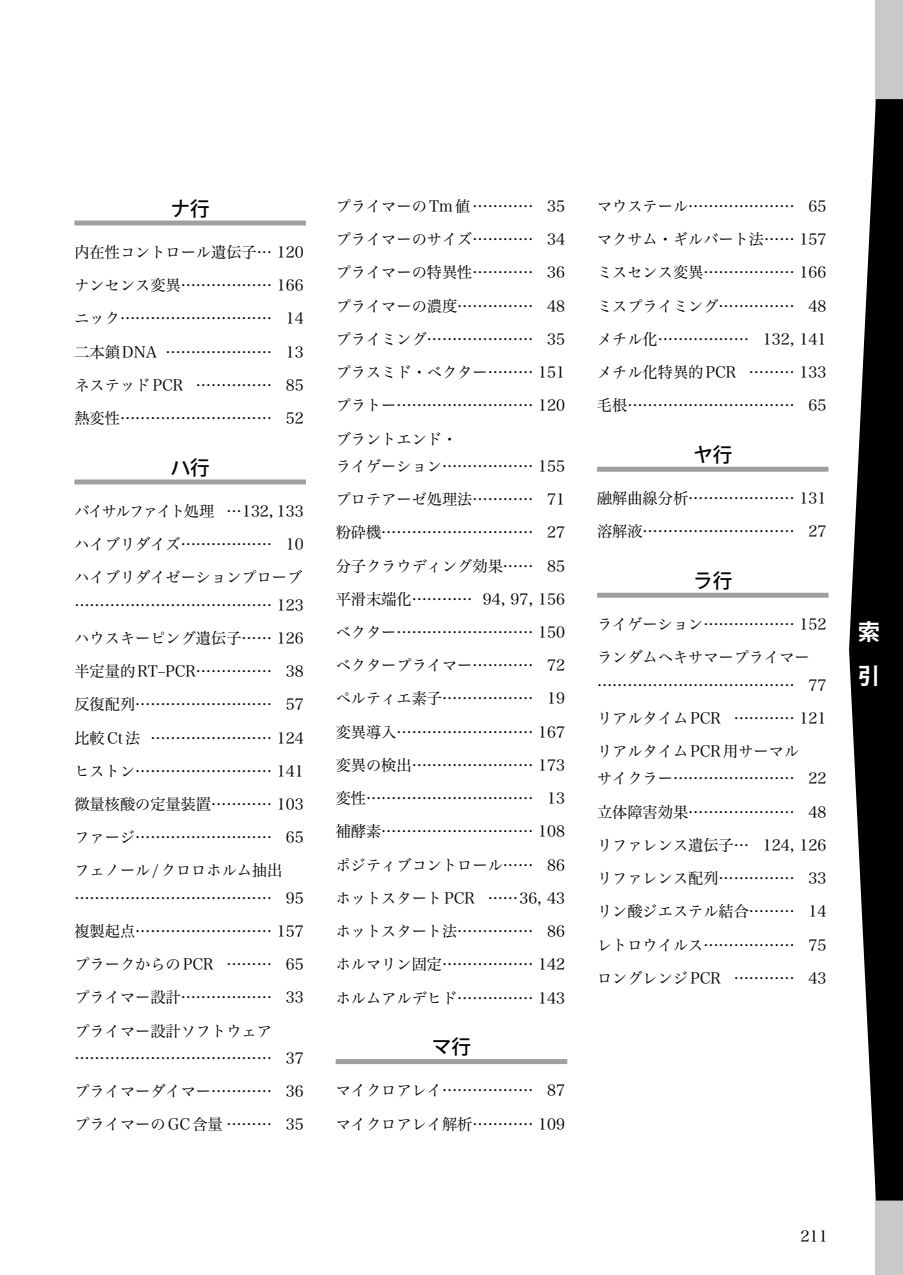
<style>
.page{position:relative;width:903px;height:1275px;background:#fff}
.page>*{position:absolute;margin:0;border:0;box-sizing:border-box;transform-origin:0 0}
.t1{font:700 22.4px/44.6px "Koz Go Pro";color:#fff}
.t2{font:500 19.78px "Koz Go Pro";color:#000}
.t3{font:15.58px/33.2px "Hira Min Pro W3";color:#000;text-align:justify}
</style>
<div class="page">
<div style="left:876px;top:0;width:27px;height:1275px;background:#c9c9ca"></div>
<svg style="left:849px;top:99px;width:54px;height:1101px;fill:#000"></svg>
<hr style="left:74px;top:221px;width:232px;height:4px;background:#9f9fa0">
<div style="left:74px;top:479px;width:232px;height:5px;background:#9f9fa0"></div>
<div style="left:336px;top:1059px;width:231px;height:5px;background:#9f9fa0"></div>
<div style="left:597px;top:467px;width:231px;height:5px;background:#9f9fa0"></div>
<div style="left:597px;top:593px;width:231px;height:5px;background:#9f9fa0"></div>
<p class="t2" style="left:171px;top:196px;width:40px">ナ行</p>
<p class="t3" style="left:74px;top:234px;width:231px">内在性コントロール遺伝子… 120ナンセンス変異……………… 166ニック………………………… 14二本鎖DNA… ………………… 13ネステッドPCR… …………… 85熱変性………………………… 52</p>
<p class="t2" style="left:171px;top:455px;width:40px">ハ行</p>
<p class="t3" style="left:74px;top:493px;width:231px">バイサルファイト処理… …132, 133ハイブリダイズ……………… 10ハイブリダイゼーションプローブ</p>
<p class="t3" style="left:74px;top:587px;width:231px">………………………………… 123ハウスキーピング遺伝子…… 126半定量的RT-PCR……………… 38反復配列……………………… 57比較Ct法… …………………… 124ヒストン……………………… 141微量核酸の定量装置………… 103ファージ……………………… 65フェノール/クロロホルム抽出</p>
<p class="t3" style="left:74px;top:880px;width:231px">………………………………… 95複製起点……………………… 157プラークからのPCR… ……… 65プライマー設計……………… 33プライマー設計ソフトウェア</p>
<p class="t3" style="left:74px;top:1040px;width:231px">………………………………… 37プライマーダイマー………… 36プライマーのGC含量………… 35</p>
<p class="t3" style="left:336px;top:188px;width:231px">プライマーのTm値…………… 35プライマーのサイズ………… 34プライマーの特異性………… 36プライマーの濃度…………… 48プライミング………………… 35プラスミド・ベクター……… 151プラトー……………………… 120ブラントエンド・</p>
<p class="t3" style="left:336px;top:448px;width:231px">ライゲーション……………… 155プロテアーゼ処理法………… 71粉砕機………………………… 27分子クラウディング効果…… 85平滑末端化………… 94, 97, 156ベクター……………………… 150ベクタープライマー………… 72ペルティエ素子……………… 19変異導入……………………… 167変異の検出…………………… 173変性…………………………… 13補酵素………………………… 108ポジティブコントロール…… 86ホットスタートPCR… ……36, 43ホットスタート法…………… 86ホルマリン固定……………… 142ホルムアルデヒド…………… 143</p>
<p class="t2" style="left:432px;top:1034px;width:40px">マ行</p>
<p class="t3" style="left:336px;top:1072px;width:231px">マイクロアレイ……………… 87マイクロアレイ解析………… 109</p>
<p class="t3" style="left:597px;top:188px;width:231px">マウステール………………… 65マクサム・ギルバート法…… 157ミスセンス変異……………… 166ミスプライミング…………… 48メチル化……………… 132, 141メチル化特異的PCR… ……… 133毛根…………………………… 65</p>
<p class="t2" style="left:693px;top:442px;width:40px">ヤ行</p>
<p class="t3" style="left:597px;top:480px;width:231px">融解曲線分析………………… 131溶解液………………………… 27</p>
<p class="t2" style="left:693px;top:568px;width:40px">ラ行</p>
<p class="t3" style="left:597px;top:606px;width:231px">ライゲーション……………… 152ランダムヘキサマープライマー</p>
<p class="t3" style="left:597px;top:667px;width:231px">………………………………… 77リアルタイムPCR… ………… 121リアルタイムPCR用サーマル</p>
<p class="t3" style="left:597px;top:760px;width:231px">サイクラー…………………… 22立体障害効果………………… 48リファレンス遺伝子… 124, 126リファレンス配列…………… 33リン酸ジエステル結合……… 14レトロウイルス……………… 75ロングレンジPCR… ………… 43</p>
<h1 class="t1" style="left:858px;top:610px;width:23px">索引</h1>
<p class="t3" style="left:800px;top:1218px;width:29px">211</p>
</div>
